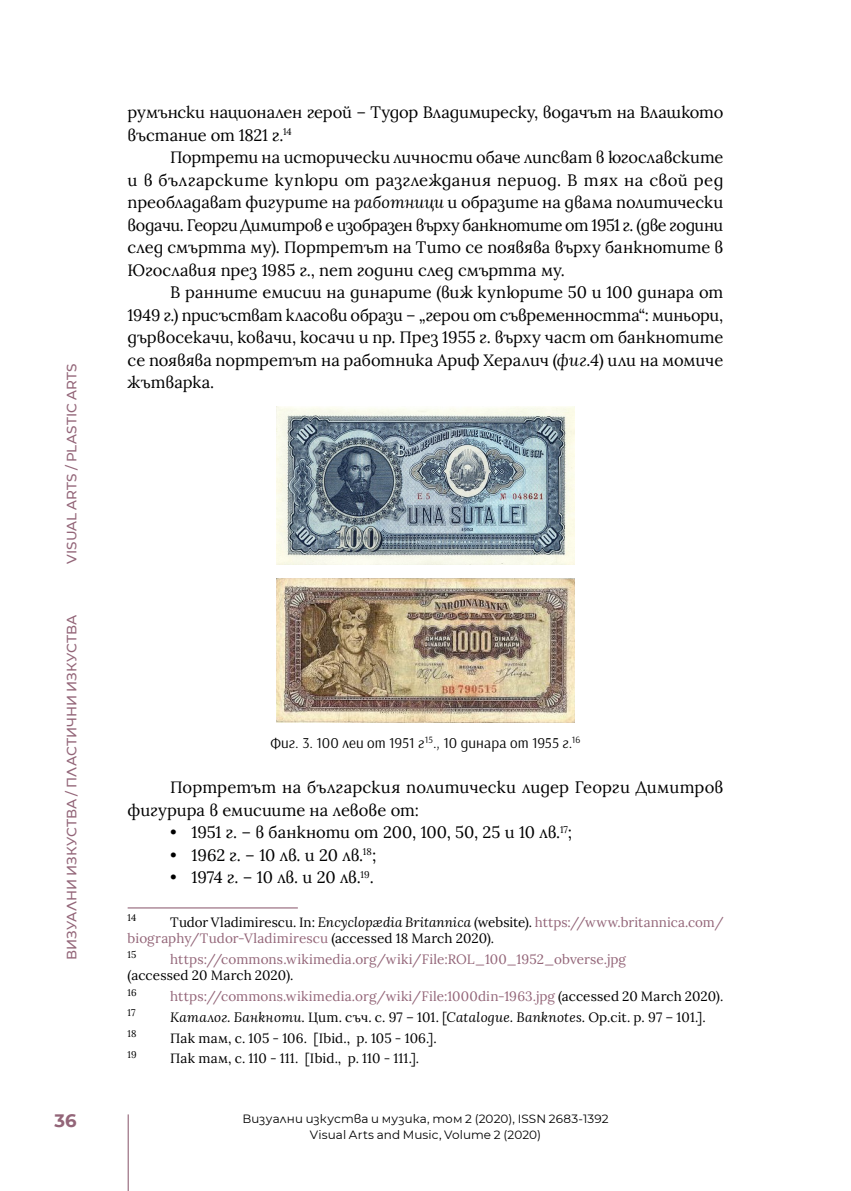
<style>
.page{position:relative;width:851px;height:1191px;background:#fff}
.page>*{position:absolute;margin:0;border:0;box-sizing:border-box;transform-origin:0 0}
.t1{font:700 18px "Montserrat";color:#936578}
.t2{font:16.5px/22.5px "Lora";letter-spacing:-.005em;color:#000}
.t3{font:15px "Arsenal";letter-spacing:.005em;color:#000}
.t4{font:13.5px/16.5px "Lora";letter-spacing:.005em;color:#936578}
.t5{font:13.5px "Lora";letter-spacing:.005em;color:#000}
.t6{font:500 13.5px "Montserrat";color:#936578}
.t7{font:12px/15.8px "Montserrat";letter-spacing:.01em;color:#000;text-align:center}
.t8{font:9.6px "Lora";letter-spacing:.01em;color:#000}
.s1{font-style:italic}
.s2{color:#000}
.s3{font-style:italic;color:#000}
</style>
<div class="page">
<img style="left:276px;top:407px;width:298px;height:157px">
<img style="left:276px;top:578px;width:298px;height:145px">
<hr style="left:128px;top:907px;width:170px;height:1px;background:#936578">
<hr style="left:128px;top:1114px;width:1px;height:77px;background:#936578">
<p class="t6" style="left:62px;top:563px;width:202px;rotate:-90deg">VISUAL ARTS / PLASTIC ARTS</p>
<p class="t6" style="left:62px;top:959px;width:346px;rotate:-90deg">ВИЗУАЛНИ ИЗКУСТВА / ПЛАСТИЧНИ ИЗКУСТВА</p>
<p class="t1" style="left:54px;top:1107px;width:24px">36</p>
<p class="t2" style="left:128px;top:100px;width:597px">румънски национален герой – Тудор Владимиреску, водачът на Влашкото въстание от 1821 г.<sup>14</sup></p>
<p class="t2" style="left:128px;top:145px;width:597px;text-align:justify;text-indent:43px">Портрети на исторически личности обаче липсват в югославските и в българските купюри от разглеждания период. В тях на свой ред преобладават фигурите на <span class="s1">работници</span> и образите на двама политически водачи. Георги Димитров е изобразен върху банкнотите от 1951 г. (две години след смъртта му). Портретът на Тито се появява върху банкнотите в Югославия през 1985 г., пет години след смъртта му.</p>
<p class="t2" style="left:128px;top:280px;width:597px;text-align:justify;text-indent:43px">В ранните емисии на динарите (виж купюрите 50 и 100 динара от 1949 г.) присъстват класови образи – „герои от съвременността“: миньори, дървосекачи, ковачи, косачи и пр. През 1955 г. върху част от банкнотите се появява портретът на работника Ариф Хералич (<span class="s1">фиг.4</span>) или на момиче жътварка.</p>
<p class="t3" style="left:270px;top:733px;width:311px">Фиг. 3. 100 леи от 1951 г<sup>15</sup>., 10 динара от 1955 г.<sup>16</sup></p>
<p class="t2" style="left:128px;top:775px;width:597px;text-indent:43px">Портретът на българския политически лидер Георги Димитров фигурира в емисиите на левове от:</p>
<p class="t2" style="left:170px;top:820px;width:403px">• 1951 г. – в банкноти от 200, 100, 50, 25 и 10 лв.<sup>17</sup>;</p>
<p class="t2" style="left:170px;top:842px;width:208px">• 1962 г. – 10 лв. и 20 лв.<sup>18</sup>;</p>
<p class="t2" style="left:170px;top:865px;width:205px">• 1974 г. – 10 лв. и 20 лв.<sup>19</sup>.</p>
<p class="t8" style="left:128px;top:910px;width:10px">14</p>
<p class="t4" style="left:128px;top:912px;width:597px;text-indent:43px"><span class="s2">Tudor Vladimirescu. In:</span> <span class="s3">Encyclopædia Britannica</span> <span class="s2">(website).</span> https://www.britannica.com/ biography/Tudor-Vladimirescu <span class="s2">(accessed 18 March 2020).</span></p>
<p class="t8" style="left:128px;top:947px;width:10px">15</p>
<p class="t4" style="left:170px;top:950px;width:457px">https://commons.wikimedia.org/wiki/File:ROL_100_1952_obverse.jpg</p>
<p class="t5" style="left:128px;top:965px;width:167px">(accessed 20 March 2020).</p>
<p class="t8" style="left:128px;top:985px;width:11px">16</p>
<p class="t4" style="left:170px;top:987px;width:554px">https://commons.wikimedia.org/wiki/File:1000din-1963.jpg <span class="s2">(accessed 20 March 2020).</span></p>
<p class="t8" style="left:128px;top:1005px;width:9px">17</p>
<p class="t5" style="left:170px;top:1006px;width:537px"><span class="s1">Kаталог. Банкноти</span>. Цит. съч. с. 97 – 101. [<span class="s1">Catalogue. Banknotes</span>. Op.cit. p. 97 – 101.].</p>
<p class="t8" style="left:128px;top:1026px;width:11px">18</p>
<p class="t5" style="left:170px;top:1027px;width:268px">Пак там, с. 105 - 106. [Ibid., p. 105 - 106.].</p>
<p class="t8" style="left:128px;top:1047px;width:11px">19</p>
<p class="t5" style="left:170px;top:1048px;width:250px">Пак там, с. 110 - 111. [Ibid., p. 110 - 111.].</p>
<p class="t7" style="left:242px;top:1110px;width:368px">Визуални изкуства и музика, том 2 (2020), ISSN 2683-1392<br>Visual Arts and Music, Volume 2 (2020)</p>
</div>
